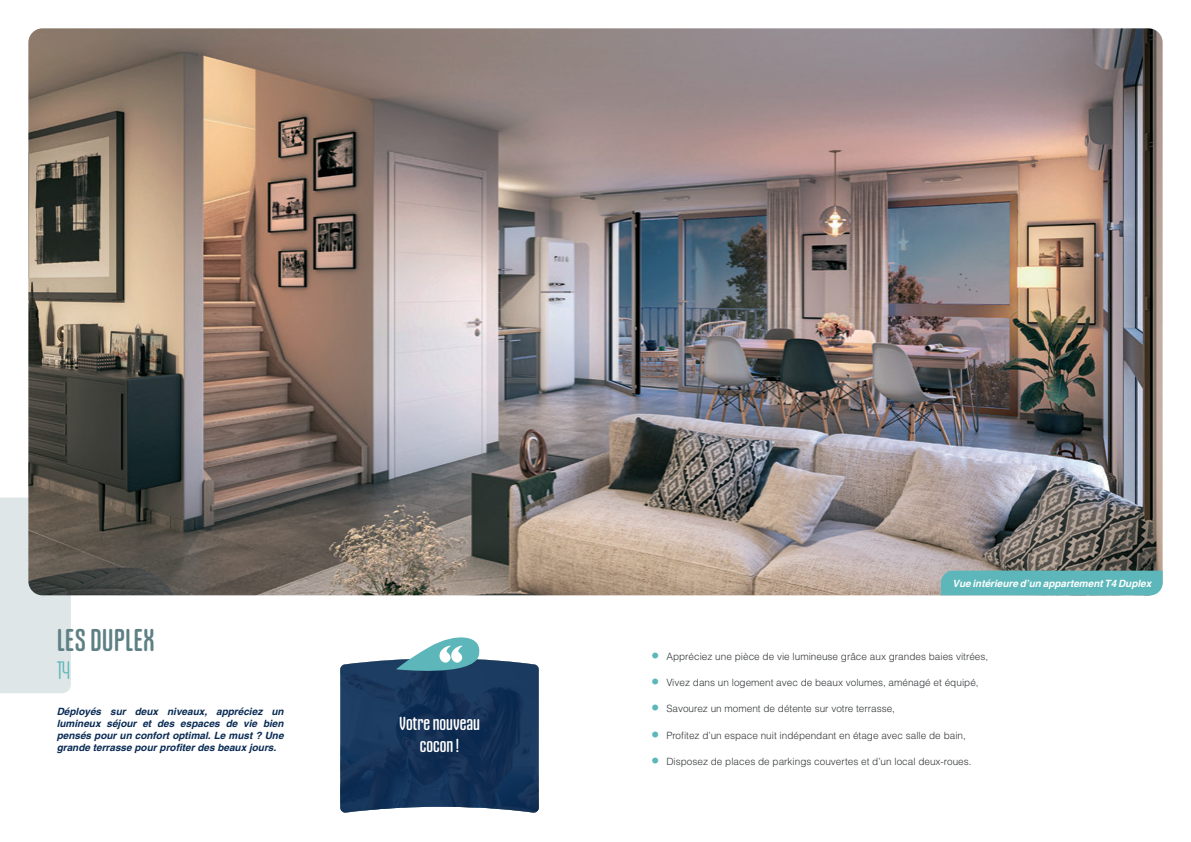
<style>
.page{position:relative;width:1191px;height:842px;background:#fff}
.page>*{position:absolute;margin:0;border:0;box-sizing:border-box;transform-origin:0 0}
.t1{font:30px "Gothiks Round";color:#5e8085}
.t2{font:300 24px "Gothiks Round";color:#5db7ba}
.t3{font:18px "Gothiks Round";color:#fff}
.t4{font:300 10px "Helvetica";color:#333638}
.t5{font:italic 700 10px/12px "Helvetica";color:#082a54;text-align:justify}
.t6{font:italic 700 10px "Helvetica";color:#fff}
.s1{font-weight:700;font-size:18px;color:#5db7ba}
</style>
<div class="page">
<div style="left:0;top:497px;width:71px;height:196px;background:#dfe6e7"></div>
<img style="left:28px;top:28px;width:1134px;height:567px">
<svg style="left:340px;top:637px;width:199px;height:176px;background:#385473"></svg>
<div style="left:941px;top:571px;width:221px;height:24px;background:#5db7ba"></div>
<p class="t1" style="left:57px;top:622px;width:100px">LES DUPLEX</p>
<p class="t2" style="left:57px;top:657px;width:15px">T4</p>
<p class="t5" style="left:57px;top:706px;width:228px">Déployés sur deux niveaux, appréciez un lumineux séjour et des espaces de vie bien pensés pour un confort optimal. Le must ? Une grande terrasse pour profiter des beaux jours.</p>
<p class="t3" style="left:399px;top:713px;width:82px">Votre nouveau</p>
<p class="t3" style="left:420px;top:734px;width:41px">cocon !</p>
<p class="t6" style="left:952px;top:577px;width:200px">Vue intérieure d’un appartement T4 Duplex</p>
<p class="t4" style="left:652px;top:650px;width:337px"><span class="s1">•</span> Appréciez une pièce de vie lumineuse grâce aux grandes baies vitrées,</p>
<p class="t4" style="left:652px;top:676px;width:328px"><span class="s1">•</span> Vivez dans un logement avec de beaux volumes, aménagé et équipé,</p>
<p class="t4" style="left:652px;top:702px;width:244px"><span class="s1">•</span> Savourez un moment de détente sur votre terrasse,</p>
<p class="t4" style="left:652px;top:729px;width:315px"><span class="s1">•</span> Profitez d’un espace nuit indépendant en étage avec salle de bain,</p>
<p class="t4" style="left:652px;top:755px;width:321px"><span class="s1">•</span> Disposez de places de parkings couvertes et d’un local deux-roues.</p>
</div>
